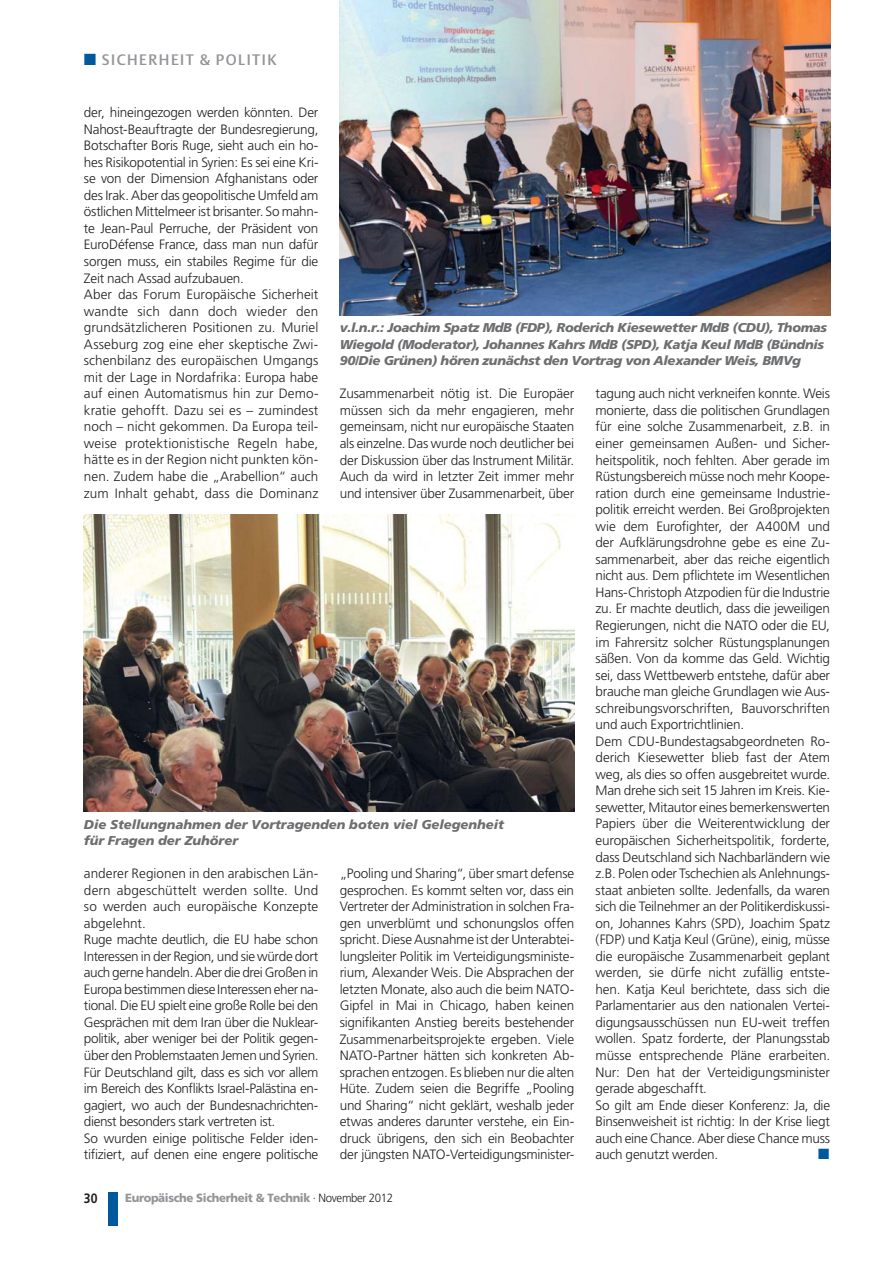
<style>
.page{position:relative;width:893px;height:1263px;background:#fff}
.page>*{position:absolute;margin:0;border:0;box-sizing:border-box;transform-origin:0 0}
.t1{font:15px "DTL Argo T Medium";letter-spacing:.1em;color:#939598}
.t2{font:300 13.5px/16.5px "Frutiger";letter-spacing:-.015em;color:#231f20}
.t3{font:700 13.5px "Frutiger";color:#231f20;scale:.9 1}
.t4{font:italic 900 12.75px/16.5px "Frutiger";letter-spacing:-.025em;color:#6d6e70}
.t5{font:italic 900 12.75px/16.5px "Frutiger";letter-spacing:-.005em;color:#6d6e70}
.t6{font:900 11.85px "Frutiger";letter-spacing:-.03em;color:#939598;scale:.96 1}
.s1{font-family:"European Pi Three";color:#00599d}
.s2{font-family:"Frutiger LT Std";font-weight:300;color:#231f20}
</style>
<div class="page">
<div style="left:108px;top:1192px;width:10px;height:34px;background:#00599d"></div>
<img style="left:340px;top:0;width:490px;height:316px">
<img style="left:84px;top:514px;width:490px;height:298px">
<p class="t1" style="left:84px;top:54px;width:194px"><span class="s1">-</span> SICHERHEIT &amp; POLITIK</p>
<p class="t2" style="left:84px;top:105px;width:236px">der, hineingezogen werden könnten. Der Nahost-Beauftragte der Bundesregierung, Botschafter Boris Ruge, sieht auch ein ho&shy;hes Risikopotential in Syrien: Es sei eine Kri&shy;se von der Dimension Afghanistans oder des Irak. Aber das geopolitische Umfeld am östlichen Mittelmeer ist brisanter. So mahn&shy;te Jean-Paul Perruche, der Präsident von EuroDéfense France, dass man nun dafür sorgen muss, ein stabiles Regime für die Zeit nach Assad aufzubauen.<br>Aber das Forum Europäische Sicherheit wandte sich dann doch wieder den grundsätzlicheren Positionen zu. Muriel Asseburg zog eine eher skeptische Zwi&shy;schenbilanz des europäischen Umgangs mit der Lage in Nordafrika: Europa habe auf einen Automatismus hin zur Demo&shy;kratie gehofft. Dazu sei es – zumindest noch – nicht gekommen. Da Europa teil&shy;weise protektionistische Regeln habe, hätte es in der Region nicht punkten kön&shy;nen. Zudem habe die „Arabellion“ auch zum Inhalt gehabt, dass die Dominanz</p>
<p class="t4" style="left:340px;top:321px;width:489px">v.l.n.r.: Joachim Spatz MdB (FDP), Roderich Kiesewetter MdB (CDU), Thomas<br>Wiegold (Moderator), Johannes Kahrs MdB (SPD), Katja Keul MdB (Bündnis<br>90/Die Grünen) hören zunächst den Vortrag von Alexander Weis, BMVg</p>
<p class="t2" style="left:595px;top:387px;width:236px">tagung auch nicht verkneifen konnte. Weis monierte, dass die politischen Grundlagen für eine solche Zusammenarbeit, z.B. in einer gemeinsamen Außen- und Sicher&shy;heitspolitik, noch fehlten. Aber gerade im Rüstungsbereich müsse noch mehr Koope&shy;ration durch eine gemeinsame Industrie&shy;politik erreicht werden. Bei Großprojekten wie dem Eurofighter, der A400M und der Aufklärungsdrohne gebe es eine Zu&shy;sammenarbeit, aber das reiche eigentlich nicht aus. Dem pflichtete im Wesentlichen Hans-Christoph Atzpodien für die Industrie zu. Er machte deutlich, dass die jeweiligen Regierungen, nicht die NATO oder die EU, im Fahrersitz solcher Rüstungsplanungen säßen. Von da komme das Geld. Wichtig sei, dass Wettbewerb entstehe, dafür aber brauche man gleiche Grundlagen wie Aus&shy;schreibungsvorschriften, Bauvorschriften und auch Exportrichtlinien.<br>Dem CDU-Bundestagsabgeordneten Ro&shy;derich Kiesewetter blieb fast der Atem weg, als dies so offen ausgebreitet wurde.<br>Man drehe sich seit 15 Jahren im Kreis. Kie&shy;sewetter, Mitautor eines bemerkenswerten Papiers über die Weiterentwicklung der europäischen Sicherheitspolitik, forderte, dass Deutschland sich Nachbarländern wie z.B. Polen oder Tschechien als Anlehnungs&shy;staat anbieten sollte. Jedenfalls, da waren sich die Teilnehmer an der Politikerdiskussi&shy;on, Johannes Kahrs (SPD), Joachim Spatz (FDP) und Katja Keul (Grüne), einig, müsse die europäische Zusammenarbeit geplant werden, sie dürfe nicht zufällig entste&shy;hen. Katja Keul berichtete, dass sich die Parlamentarier aus den nationalen Vertei&shy;digungsausschüssen nun EU-weit treffen wollen. Spatz forderte, der Planungsstab müsse entsprechende Pläne erarbeiten.<br>Nur: Den hat der Verteidigungsminister gerade abgeschafft.<br>So gilt am Ende dieser Konferenz: Ja, die Binsenweisheit ist richtig: In der Krise liegt auch eine Chance. Aber diese Chance muss auch genutzt werden.</p>
<p class="t2" style="left:340px;top:387px;width:236px;text-align:justify">Zusammenarbeit nötig ist. Die Europäer müssen sich da mehr engagieren, mehr gemeinsam, nicht nur europäische Staaten als einzelne. Das wurde noch deutlicher bei der Diskussion über das Instrument Militär.<br>Auch da wird in letzter Zeit immer mehr und intensiver über Zusammenarbeit, über</p>
<p class="t5" style="left:84px;top:817px;width:422px">Die Stellungnahmen der Vortragenden boten viel Gelegenheit für Fragen der Zuhörer</p>
<p class="t2" style="left:340px;top:866px;width:236px;text-align:justify">„Pooling und Sharing“, über smart defense gesprochen. Es kommt selten vor, dass ein Vertreter der Administration in solchen Fra&shy;gen unverblümt und schonungslos offen spricht. Diese Ausnahme ist der Unterabtei&shy;lungsleiter Politik im Verteidigungsministe&shy;rium, Alexander Weis. Die Absprachen der letzten Monate, also auch die beim NATO-Gipfel in Mai in Chicago, haben keinen signifikanten Anstieg bereits bestehender Zusammenarbeitsprojekte ergeben. Viele NATO-Partner hätten sich konkreten Ab&shy;sprachen entzogen. Es blieben nur die alten Hüte. Zudem seien die Begriffe „Pooling und Sharing“ nicht geklärt, weshalb jeder etwas anderes darunter verstehe, ein Ein&shy;druck übrigens, den sich ein Beobachter der jüngsten NATO-Verteidigungsminister-</p>
<p class="t2" style="left:84px;top:866px;width:236px">anderer Regionen in den arabischen Län&shy;dern abgeschüttelt werden sollte. Und so werden auch europäische Konzepte abgelehnt.<br>Ruge machte deutlich, die EU habe schon Interessen in der Region, und sie würde dort auch gerne handeln. Aber die drei Großen in Europa bestimmen diese Interessen eher na&shy;tional. Die EU spielt eine große Rolle bei den Gesprächen mit dem Iran über die Nuklear&shy;politik, aber weniger bei der Politik gegen&shy;über den Problemstaaten Jemen und Syrien.<br>Für Deutschland gilt, dass es sich vor allem im Bereich des Konflikts Israel-Palästina en&shy;gagiert, wo auch der Bundesnachrichten&shy;dienst besonders stark vertreten ist.<br>So wurden einige politische Felder iden&shy;tifiziert, auf denen eine engere politische</p>
<p class="t3" style="left:84px;top:1192px;width:17px">30</p>
<p class="t6" style="left:125px;top:1193px;width:281px">Europäische Sicherheit &amp; Technik <span class="s2">· November 2012</span></p>
</div>
